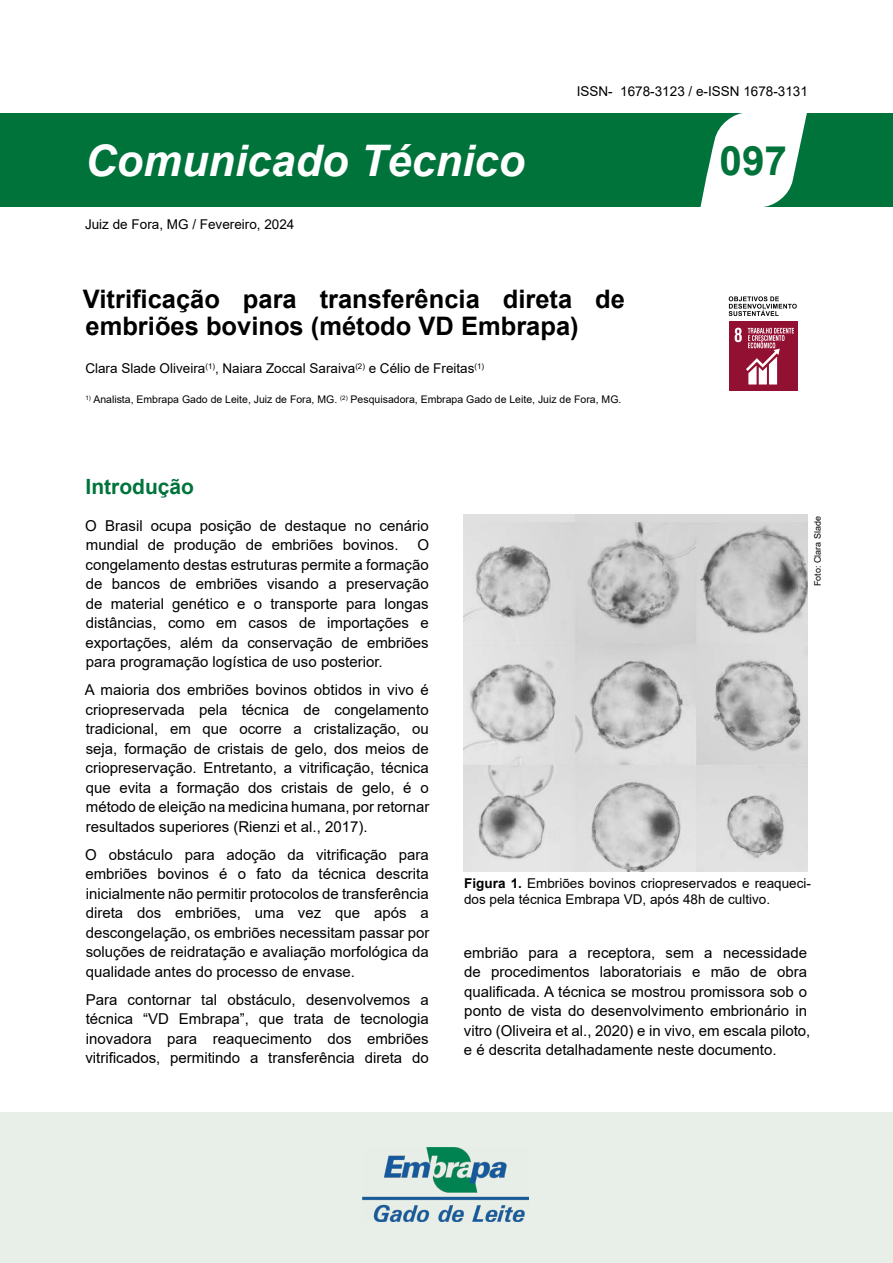
<style>
.page{position:relative;width:893px;height:1263px;background:#fff}
.page>*{position:absolute;margin:0;border:0;box-sizing:border-box;transform-origin:0 0}
.t1{font:italic 700 43.5px "Arial";color:#fff}
.t2{font:700 40.5px "Arial";color:#00733b}
.t3{font:700 25.5px/27px "Arial";color:#000}
.t4{font:700 21px "Arial";color:#00733b}
.t5{font:15px/19.5px "Arial";color:#000;text-align:justify}
.t6{font:13.5px/16.5px "Arial";color:#000}
.t7{font:10.5px "Arial";color:#000}
.t8{font:9px "Arial";color:#000}
.s1{font-weight:700}
</style>
<div class="page">
<div style="left:0;top:113px;width:893px;height:94px;background:#00733b"></div>
<div style="left:0;top:1112px;width:893px;height:151px;background:#e7efe8"></div>
<img style="left:362px;top:1147px;width:167px;height:74px">
<svg style="left:700px;top:113px;width:107px;height:94px"></svg>
<img style="left:463px;top:514px;width:345px;height:357px">
<div style="left:729px;top:321px;width:68px;height:69px;background:#921132"></div>
<svg style="left:735px;top:327px;width:59px;height:57px"></svg>
<svg style="left:729px;top:296px;width:68px;height:20px"></svg>
<h1 class="t1" style="left:85px;top:131px;width:441px">Comunicado Técnico</h1>
<p class="t6" style="left:85px;top:216px;width:211px">Juiz de Fora, MG / Fevereiro, 2024</p>
<p class="t6" style="left:577px;top:83px;width:233px">ISSN- 1678-3123 / e-ISSN 1678-3131</p>
<h2 class="t2" style="left:720px;top:132px;width:69px">097</h2>
<h3 class="t3" style="left:83px;top:286px;width:543px">Vitrificação para transferência direta de embriões bovinos (método VD Embrapa)</h3>
<p class="t6" style="left:85px;top:360px;width:400px">Clara Slade Oliveira<sup>(1)</sup>, Naiara Zoccal Saraiva<sup>(2)</sup> e Célio de Freitas<sup>(1)</sup></p>
<p class="t7" style="left:86px;top:392px;width:537px"><sup>1)</sup> Analista, Embrapa Gado de Leite, Juiz de Fora, MG. <sup>(2)</sup> Pesquisadora, Embrapa Gado de Leite, Juiz de Fora, MG.</p>
<h3 class="t4" style="left:86px;top:472px;width:110px">Introdução</h3>
<p class="t5" style="left:85px;top:516px;width:345px">O Brasil ocupa posição de destaque no cenário mundial de produção de embriões bovinos. O congelamento destas estruturas permite a formação de bancos de embriões visando a preservação de material genético e o transporte para longas distâncias, como em casos de importações e exportações, além da conservação de embriões para programação logística de uso posterior.</p>
<p class="t5" style="left:85px;top:680px;width:346px">A maioria dos embriões bovinos obtidos in vivo é criopreservada pela técnica de congelamento tradicional, em que ocorre a cristalização, ou seja, formação de cristais de gelo, dos meios de criopreservação. Entretanto, a vitrificação, técnica que evita a formação dos cristais de gelo, é o método de eleição na medicina humana, por retornar resultados superiores (Rienzi et al., 2017).</p>
<p class="t5" style="left:85px;top:845px;width:346px">O obstáculo para adoção da vitrificação para embriões bovinos é o fato da técnica descrita inicialmente não permitir protocolos de transferência direta dos embriões, uma vez que após a descongelação, os embriões necessitam passar por soluções de reidratação e avaliação morfológica da qualidade antes do processo de envase.</p>
<p class="t5" style="left:85px;top:990px;width:345px">Para contornar tal obstáculo, desenvolvemos a técnica “VD Embrapa”, que trata de tecnologia inovadora para reaquecimento dos embriões vitrificados, permitindo a transferência direta do</p>
<p class="t8" style="left:811px;top:586px;width:72px;rotate:-90deg">Foto: Clara Slade</p>
<p class="t6" style="left:464px;top:875px;width:348px"><span class="s1">Figura 1.</span> Embriões bovinos criopreservados e reaqueci&shy;dos pela técnica Embrapa VD, após 48h de cultivo.</p>
<p class="t5" style="left:464px;top:943px;width:348px;text-align:left">embrião para a receptora, sem a necessidade de procedimentos laboratoriais e mão de obra qualificada. A técnica se mostrou promissora sob o ponto de vista do desenvolvimento embrionário in vitro (Oliveira et al., 2020) e in vivo, em escala piloto, e é descrita detalhadamente neste documento.</p>
</div>
